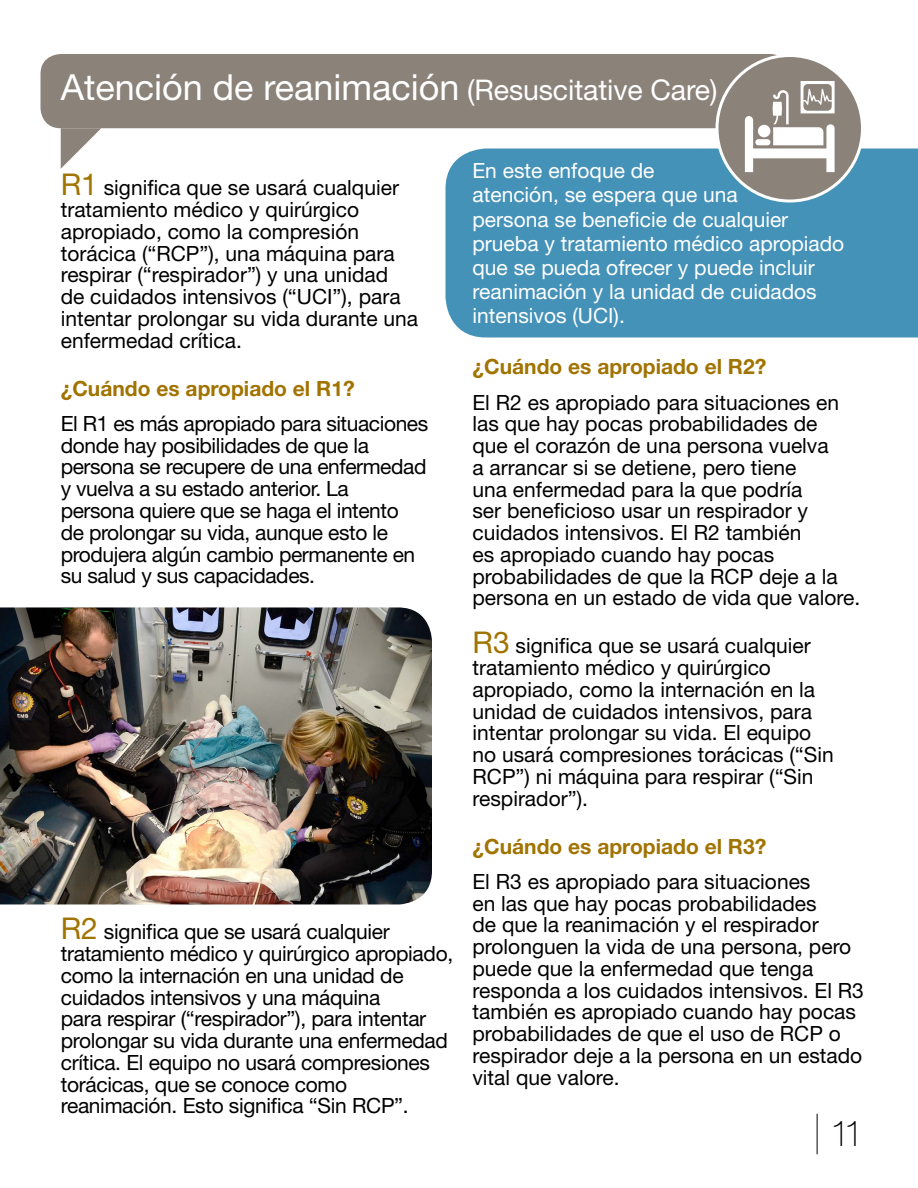
<style>
.page{position:relative;width:918px;height:1188px;background:#fff}
.page>*{position:absolute;margin:0;border:0;box-sizing:border-box;transform-origin:0 0}
.t1{font:36px "Helvetica Neue LT Std";color:#fff}
.t2{font:100 36px "Helvetica Neue LT Std";color:#000}
.t3{font:21px/21.8px "Helvetica Neue LT Std";color:#000}
.t4{font:21px/21.8px "Helvetica Neue LT Std";letter-spacing:-.02em;color:#000}
.t5{font:21px/24px "Helvetica Neue LT Std";color:#fff}
.t6{font:700 21px "Helvetica Neue LT Std";color:#a17300}
.s1{font-size:28.5px}
.s2{font-size:30px;color:#a17300}
</style>
<div class="page">
<img style="left:0;top:608px;width:432px;height:296px">
<div style="left:446px;top:148px;width:472px;height:190px;background:#4592b9"></div>
<div style="left:40px;top:54px;width:750px;height:74px;background:#8b827a;border-radius:20px"></div>
<svg style="left:61px;top:128px;width:40px;height:41px"></svg>
<div style="left:717px;top:56px;width:145px;height:145px;background:#8b827a;border-radius:50%"></div>
<div style="left:716px;top:54px;width:148px;height:148px;border:3px solid #fff;border-radius:50%"></div>
<svg style="left:745px;top:81px;width:90px;height:91px"></svg>
<hr style="left:817px;top:1114px;width:1px;height:40px;background:#000">
<h1 class="t1" style="left:61px;top:66px;width:658px">Atención de reanimación <span class="s1">(Resuscitative Care)</span></h1>
<p class="t3" style="left:61px;top:177px;width:359px"><span class="s2">R1</span> significa que se usará cualquier tratamiento médico y quirúrgico apropiado, como la compresión torácica (“RCP”), una máquina para respirar (“respirador”) y una unidad<br>de cuidados intensivos (“UCI”), para intentar prolongar su vida durante una enfermedad crítica.</p>
<p class="t6" style="left:61px;top:375px;width:295px">¿Cuándo es apropiado el R1?</p>
<p class="t4" style="left:61px;top:412px;width:369px">El R1 es más apropiado para situaciones donde hay posibilidades de que la persona se recupere de una enfermedad y vuelva a su estado anterior. La<br>persona quiere que se haga el intento<br>de prolongar su vida, aunque esto le produjera algún cambio permanente en su salud y sus capacidades.</p>
<p class="t3" style="left:61px;top:921px;width:394px"><span class="s2">R2</span> significa que se usará cualquier tratamiento médico y quirúrgico apropiado, como la internación en una unidad de cuidados intensivos y una máquina<br>para respirar (“respirador”), para intentar prolongar su vida durante una enfermedad crítica. El equipo no usará compresiones torácicas, que se conoce como reanimación. Esto significa “Sin RCP”.</p>
<p class="t5" style="left:472px;top:159px;width:373px">En este enfoque de<br>atención, se espera que una<br>persona se beneficie de cualquier prueba y tratamiento médico apropiado que se pueda ofrecer y puede incluir reanimación y la unidad de cuidados intensivos (UCI).</p>
<p class="t6" style="left:472px;top:354px;width:295px">¿Cuándo es apropiado el R2?</p>
<p class="t3" style="left:472px;top:391px;width:389px">El R2 es apropiado para situaciones en las que hay pocas probabilidades de<br>que el corazón de una persona vuelva<br>a arrancar si se detiene, pero tiene<br>una enfermedad para la que podría<br>ser beneficioso usar un respirador y cuidados intensivos. El R2 también<br>es apropiado cuando hay pocas probabilidades de que la RCP deje a la persona en un estado de vida que valore.</p>
<p class="t3" style="left:472px;top:635px;width:363px"><span class="s2">R3</span> significa que se usará cualquier tratamiento médico y quirúrgico apropiado, como la internación en la unidad de cuidados intensivos, para intentar prolongar su vida. El equipo no usará compresiones torácicas (“Sin RCP”) ni máquina para respirar (“Sin respirador”).</p>
<p class="t6" style="left:472px;top:833px;width:295px">¿Cuándo es apropiado el R3?</p>
<p class="t3" style="left:472px;top:870px;width:393px">El R3 es apropiado para situaciones<br>en las que hay pocas probabilidades<br>de que la reanimación y el respirador prolonguen la vida de una persona, pero puede que la enfermedad que tenga responda a los cuidados intensivos. El R3 también es apropiado cuando hay pocas probabilidades de que el uso de RCP o respirador deje a la persona en un estado vital que valore.</p>
<h1 class="t2" style="left:830px;top:1113px;width:35px">11</h1>
</div>
